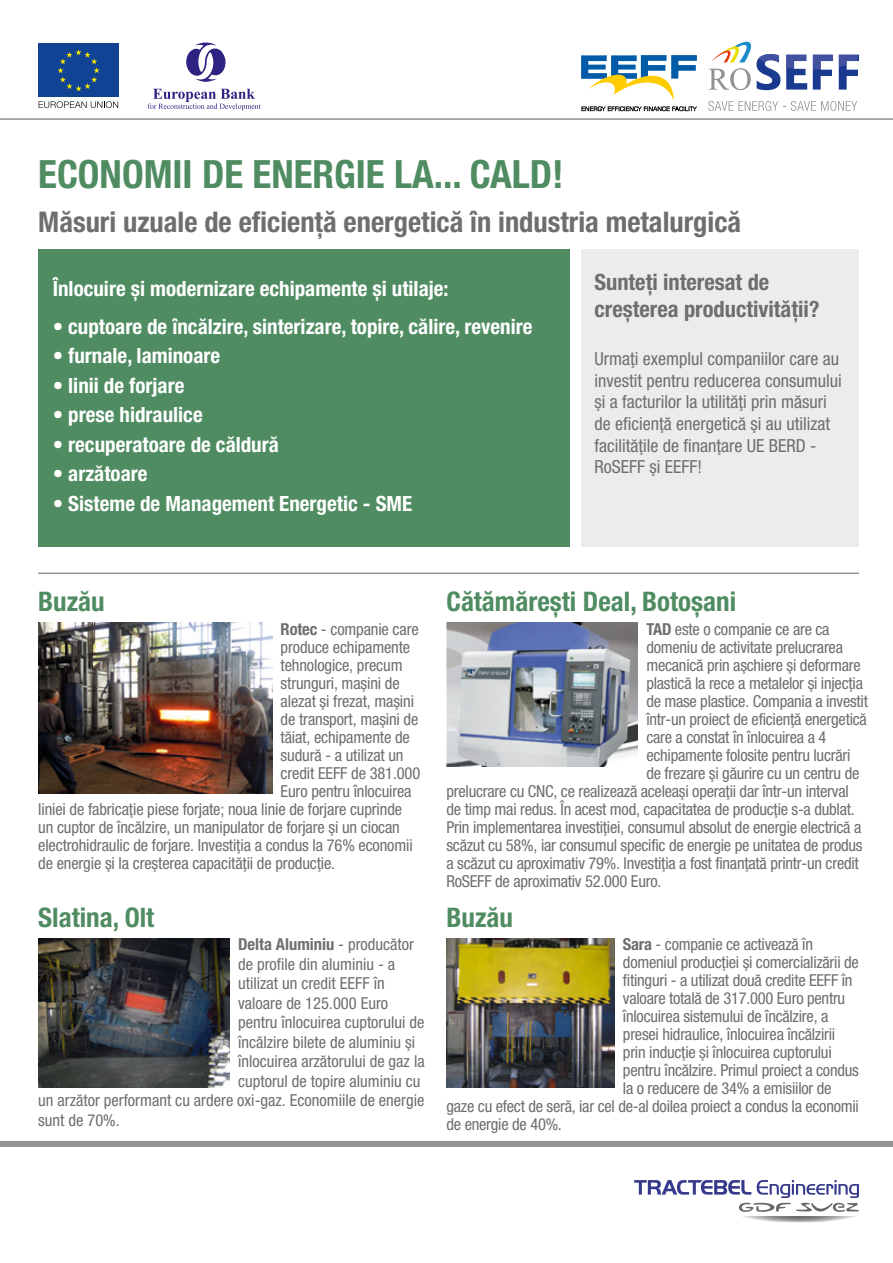
<style>
.page{position:relative;width:893px;height:1263px;background:#fff}
.page>*{position:absolute;margin:0;border:0;box-sizing:border-box;transform-origin:0 0}
.t1{font:700 condensed 39px "Helvetica Neue LT Pro";color:#508c62}
.t2{font:700 condensed 28.5px "Helvetica Neue LT Pro";color:#6e6e6e}
.t3{font:700 condensed 27px "Helvetica Neue LT Pro";color:#508c62}
.t4{font:700 condensed 22.5px/27px "Helvetica Neue LT Pro";color:#6e6e6e}
.t5{font:700 condensed 21px "Helvetica Neue LT Pro";color:#fff}
.t6{font:condensed 18px/21.6px "Helvetica Neue Condensed RO";color:#6e6e6e}
.t7{font:condensed 16.5px "Helvetica Neue Condensed RO";letter-spacing:-.015em;color:#6e6e6e}
.t8{font:700 condensed 16.5px "Helvetica Neue LT Pro";color:#6e6e6e}
.s1{font-family:"Helvetica Neue LT Pro";font-weight:700}
.s2{font-family:"Helvetica Neue Condensed RO";font-weight:400}
</style>
<div class="page">
<div style="left:0;top:1141px;width:893px;height:6px;background:#919291"></div>
<hr style="left:0;top:118px;width:893px;height:2px;background:#919291">
<hr style="left:38px;top:572px;width:821px;height:2px;background:#919291">
<svg style="left:39px;top:101px;width:79px;height:7px"></svg>
<div style="left:38px;top:44px;width:81px;height:53px;background:#104393"></div>
<svg style="left:57px;top:49px;width:43px;height:42px"></svg>
<svg style="left:186px;top:42px;width:40px;height:40px"></svg>
<svg style="left:148px;top:89px;width:113px;height:21px"></svg>
<svg style="left:708px;top:41px;width:151px;height:49px"></svg>
<svg style="left:708px;top:101px;width:149px;height:10px"></svg>
<svg style="left:581px;top:55px;width:116px;height:56px"></svg>
<div style="left:581px;top:249px;width:278px;height:297px;background:#ececec"></div>
<div style="left:38px;top:249px;width:532px;height:297px;background:#508c62"></div>
<img style="left:446px;top:623px;width:192px;height:144px">
<img style="left:446px;top:939px;width:168px;height:148px">
<svg style="left:634px;top:1180px;width:225px;height:42px"></svg>
<img style="left:38px;top:623px;width:234px;height:170px">
<img style="left:38px;top:939px;width:192px;height:148px">
<h1 class="t1" style="left:38px;top:151px;width:527px">Economii de energie la... cald!</h1>
<h2 class="t2" style="left:38px;top:204px;width:704px">Măsuri uzuale de eficiență energetică în industria metalurgică</h2>
<p class="t5" style="left:53px;top:275px;width:397px">Înlocuire și modernizare echipamente și utilaje:</p>
<p class="t5" style="left:53px;top:313px;width:481px">• cuptoare de încălzire, sinterizare, topire, călire, revenire</p>
<p class="t5" style="left:53px;top:343px;width:169px">• furnale, laminoare</p>
<p class="t5" style="left:53px;top:372px;width:133px">• linii de forjare</p>
<p class="t5" style="left:53px;top:402px;width:152px">• prese hidraulice</p>
<p class="t5" style="left:53px;top:431px;width:228px">• recuperatoare de căldură</p>
<p class="t5" style="left:53px;top:461px;width:96px">• arzătoare</p>
<p class="t5" style="left:53px;top:490px;width:361px">• Sisteme de Management Energetic - SME</p>
<h3 class="t4" style="left:594px;top:268px;width:227px">Sunteți interesat de creșterea productivității?</h3>
<p class="t6" style="left:594px;top:348px;width:249px">Urma\i exemplul companiilor care au investit pentru reducerea consumului §i a facturilor la utilit[\i prin m[suri de eficien\[ energetic[ §i au utilizat facilit[\ile de finan\are UE BERD - RoSEFF §i EEFF!</p>
<h3 class="t3" style="left:38px;top:585px;width:68px">Buzău</h3>
<p class="t7" style="left:281px;top:619px;width:140px"><span class="s1">Rotec</span> - companie care</p>
<p class="t7" style="left:281px;top:637px;width:131px">produce echipamente</p>
<p class="t7" style="left:281px;top:655px;width:123px">tehnologice, precum</p>
<p class="t7" style="left:281px;top:673px;width:121px">strunguri, ma§ini de</p>
<p class="t7" style="left:281px;top:691px;width:135px">alezat §i frezat, ma§ini</p>
<p class="t7" style="left:281px;top:709px;width:139px">de transport, ma§ini de</p>
<p class="t7" style="left:281px;top:727px;width:131px">t[iat, echipamente de</p>
<p class="t7" style="left:281px;top:745px;width:124px">sudur[ - a utilizat un</p>
<p class="t7" style="left:281px;top:763px;width:141px">credit EEFF de 381.000</p>
<p class="t7" style="left:281px;top:781px;width:132px">Euro pentru înlocuirea</p>
<p class="t7" style="left:38px;top:799px;width:365px">liniei de fabrica\ie piese forjate; noua linie de forjare cuprinde</p>
<p class="t7" style="left:38px;top:817px;width:363px">un cuptor de înc[lzire, un manipulator de forjare §i un ciocan</p>
<p class="t7" style="left:38px;top:835px;width:376px">electrohidraulic de forjare. Investi\ia a condus la 76% economii</p>
<p class="t7" style="left:38px;top:853px;width:298px">de energie §i la cre§terea capacit[\ii de produc\ie.</p>
<h3 class="t3" style="left:38px;top:901px;width:117px">Slatina, Olt</h3>
<p class="t8" style="left:238px;top:934px;width:177px">Delta Aluminiu <span class="s2">- produc[tor</span></p>
<p class="t7" style="left:238px;top:954px;width:158px">de profile din aluminiu - a</p>
<p class="t7" style="left:238px;top:974px;width:148px">utilizat un credit EEFF în</p>
<p class="t7" style="left:238px;top:993px;width:152px">valoare de 125.000 Euro</p>
<p class="t7" style="left:238px;top:1013px;width:188px">pentru înlocuirea cuptorului de</p>
<p class="t7" style="left:238px;top:1032px;width:179px">înc[lzire bilete de aluminiu §i</p>
<p class="t7" style="left:238px;top:1052px;width:188px">înlocuirea arz[torului de gaz la</p>
<p class="t7" style="left:238px;top:1071px;width:184px">cuptorul de topire aluminiu cu</p>
<p class="t7" style="left:38px;top:1091px;width:388px">un arz[tor performant cu ardere oxi-gaz. Economiile de energie</p>
<p class="t7" style="left:38px;top:1110px;width:83px">sunt de 70%.</p>
<h3 class="t3" style="left:446px;top:585px;width:291px">Cătămăreşti Deal, Botoșani</h3>
<p class="t7" style="left:646px;top:619px;width:185px"><span class="s1">TAD</span> este o companie ce are ca</p>
<p class="t7" style="left:646px;top:637px;width:198px">domeniu de activitate prelucrarea</p>
<p class="t7" style="left:646px;top:655px;width:216px">mecanic[ prin a§chiere §i deformare</p>
<p class="t7" style="left:646px;top:673px;width:218px">plastic[ la rece a metalelor §i injec\ia</p>
<p class="t7" style="left:646px;top:691px;width:223px">de mase plastice. Compania a investit</p>
<p class="t7" style="left:646px;top:709px;width:222px">într-un proiect de eficien\[ energetic[</p>
<p class="t7" style="left:646px;top:727px;width:182px">care a constat în înlocuirea a 4</p>
<p class="t7" style="left:646px;top:745px;width:206px">echipamente folosite pentru lucr[ri</p>
<p class="t7" style="left:646px;top:763px;width:215px">de frezare §i g[urire cu un centru de</p>
<p class="t7" style="left:446px;top:781px;width:404px">prelucrare cu CNC, ce realizeaz[ acelea§i opera\ii dar într-un interval</p>
<p class="t7" style="left:446px;top:799px;width:410px">de timp mai redus. În acest mod, capacitatea de produc\ie s-a dublat.</p>
<p class="t7" style="left:446px;top:817px;width:416px">Prin implementarea investi\iei, consumul absolut de energie electric[ a</p>
<p class="t7" style="left:446px;top:835px;width:418px">sc[zut cu 58%, iar consumul specific de energie pe unitatea de produs</p>
<p class="t7" style="left:446px;top:853px;width:414px">a sc[zut cu aproximativ 79%. Investi\ia a fost finan\at[ printr-un credit</p>
<p class="t7" style="left:446px;top:871px;width:216px">RoSEFF de aproximativ 52.000 Euro.</p>
<h3 class="t3" style="left:446px;top:901px;width:68px">Buzău</h3>
<p class="t7" style="left:623px;top:935px;width:192px"><span class="s1">Sara</span> - companie ce activeaz[ în</p>
<p class="t7" style="left:623px;top:953px;width:237px">domeniul produc\iei §i comercializ[rii de</p>
<p class="t7" style="left:623px;top:971px;width:231px">fitinguri - a utilizat dou[ credite EEFF în</p>
<p class="t7" style="left:623px;top:989px;width:224px">valoare total[ de 317.000 Euro pentru</p>
<p class="t7" style="left:623px;top:1007px;width:207px">înlocuirea sistemului de înc[lzire, a</p>
<p class="t7" style="left:623px;top:1025px;width:214px">presei hidraulice, înlocuirea înc[lzirii</p>
<p class="t7" style="left:623px;top:1043px;width:210px">prin induc\ie §i înlocuirea cuptorului</p>
<p class="t7" style="left:623px;top:1061px;width:237px">pentru înc[lzire. Primul proiect a condus</p>
<p class="t7" style="left:623px;top:1079px;width:210px">la o reducere de 34% a emisiilor de</p>
<p class="t7" style="left:446px;top:1097px;width:414px">gaze cu efect de ser[, iar cel de-al doilea proiect a condus la economii</p>
<p class="t7" style="left:446px;top:1115px;width:117px">de energie de 40%.</p>
</div>
